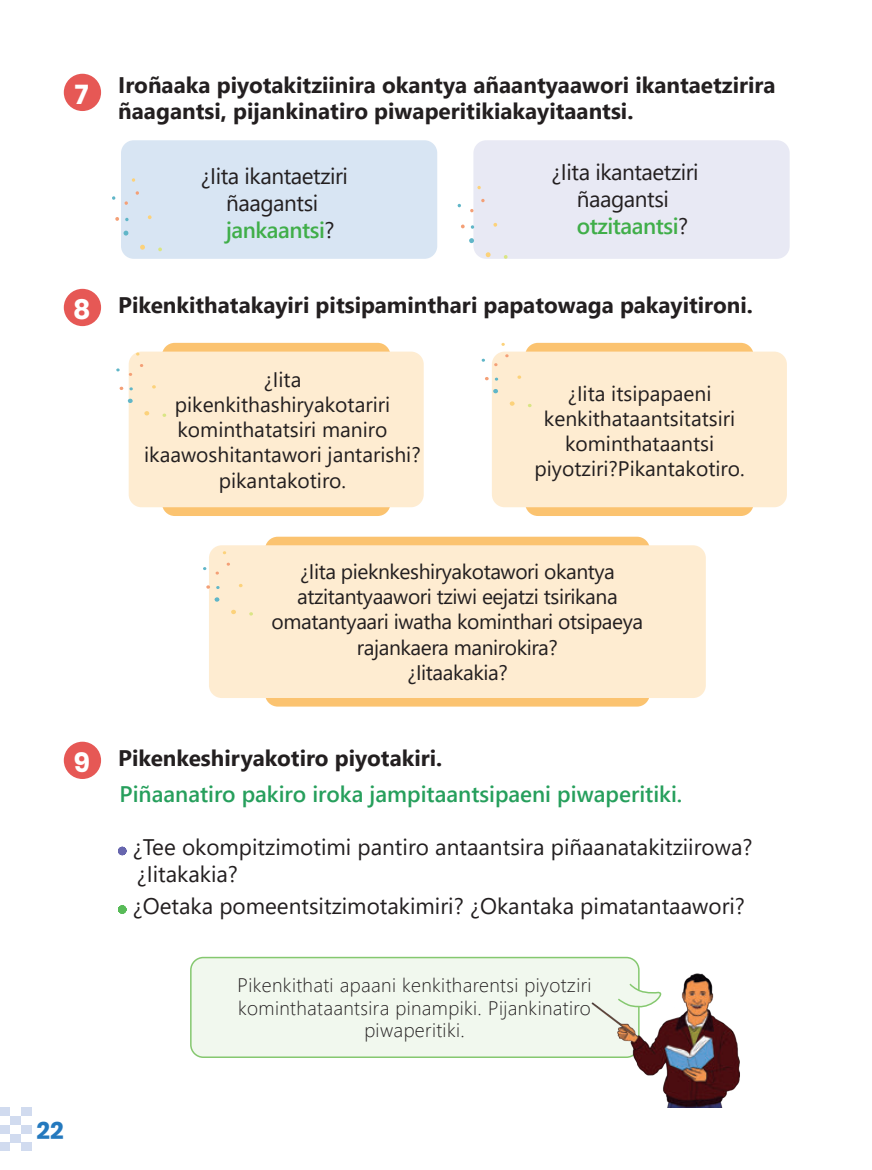
<style>
.page{position:relative;width:872px;height:1170px;background:#fff}
.page>*{position:absolute;margin:0;border:0;box-sizing:border-box;transform-origin:0 0}
.t1{font:700 24px "Poppins";color:#2479be}
.t2{font:700 22.5px/25.5px "Segoe UI";color:#231f20}
.t3{font:22.5px/27px "Segoe UI";color:#231f20}
.t4{font:22.5px/27px "Segoe UI";letter-spacing:-.02em;color:#231f20;text-align:center}
.t5{font:600 22.5px "Segoe UI";color:#269f5c}
.t6{font:21px/25.2px "Segoe UI";color:#231f20;text-align:center}
.t7{font:21px/25.2px "Segoe UI";letter-spacing:-.02em;color:#231f20;text-align:center}
.t8{font:300 19.5px/22.5px "Segoe UI";letter-spacing:.02em;color:#231f20;text-align:center}
.s1{font-family:"Poppins";font-size:27px;color:#fff}
.s2{font-weight:600;color:#40ae49}
</style>
<div class="page">
<div style="left:21px;top:1107px;width:11px;height:8px;background:#d1dbef"></div>
<div style="left:10px;top:1115px;width:11px;height:9px;background:#d1dbef"></div>
<div style="left:21px;top:1124px;width:11px;height:9px;background:#d1dbef"></div>
<div style="left:0;top:1107px;width:10px;height:8px;background:#d1dbef"></div>
<div style="left:0;top:1124px;width:10px;height:9px;background:#d1dbef"></div>
<div style="left:0;top:1142px;width:10px;height:9px;background:#d1dbef"></div>
<div style="left:10px;top:1133px;width:11px;height:9px;background:#d1dbef"></div>
<div style="left:21px;top:1142px;width:11px;height:9px;background:#d1dbef"></div>
<div style="left:64px;top:74px;width:37px;height:37px;background:#e65855;border-radius:50%"></div>
<div style="left:64px;top:289px;width:37px;height:37px;background:#e65855;border-radius:50%"></div>
<div style="left:121px;top:140px;width:316px;height:119px;background:#d8e5f3;border-radius:13px"></div>
<div style="left:473px;top:140px;width:316px;height:119px;background:#e8e9f4;border-radius:13px"></div>
<svg style="left:470px;top:209px;width:4px;height:3px"></svg>
<svg style="left:481px;top:199px;width:4px;height:3px"></svg>
<svg style="left:469px;top:238px;width:5px;height:5px"></svg>
<svg style="left:461px;top:224px;width:13px;height:5px"></svg>
<svg style="left:457px;top:204px;width:4px;height:3px"></svg>
<svg style="left:493px;top:223px;width:4px;height:4px"></svg>
<svg style="left:485px;top:252px;width:6px;height:5px"></svg>
<svg style="left:477px;top:186px;width:4px;height:3px"></svg>
<svg style="left:503px;top:255px;width:5px;height:4px"></svg>
<svg style="left:115px;top:217px;width:4px;height:4px"></svg>
<svg style="left:124px;top:201px;width:4px;height:4px"></svg>
<svg style="left:135px;top:191px;width:4px;height:4px"></svg>
<svg style="left:123px;top:230px;width:6px;height:5px"></svg>
<svg style="left:125px;top:218px;width:4px;height:3px"></svg>
<svg style="left:112px;top:196px;width:4px;height:4px"></svg>
<svg style="left:148px;top:215px;width:4px;height:4px"></svg>
<svg style="left:140px;top:245px;width:5px;height:5px"></svg>
<svg style="left:132px;top:178px;width:3px;height:4px"></svg>
<svg style="left:158px;top:247px;width:4px;height:4px"></svg>
<div style="left:525px;top:343px;width:228px;height:173px;background:#fbc370;border-radius:13px"></div>
<div style="left:492px;top:351px;width:295px;height:156px;background:#feecd1;border-radius:13px"></div>
<svg style="left:493px;top:389px;width:5px;height:4px"></svg>
<svg style="left:485px;top:377px;width:13px;height:3px"></svg>
<svg style="left:517px;top:375px;width:4px;height:4px"></svg>
<svg style="left:509px;top:401px;width:6px;height:5px"></svg>
<svg style="left:501px;top:343px;width:4px;height:3px"></svg>
<svg style="left:528px;top:404px;width:4px;height:3px"></svg>
<div style="left:162px;top:343px;width:228px;height:173px;background:#fbc370;border-radius:13px"></div>
<div style="left:129px;top:351px;width:295px;height:156px;background:#feecd1;border-radius:13px"></div>
<svg style="left:127px;top:398px;width:6px;height:5px"></svg>
<svg style="left:119px;top:386px;width:14px;height:4px"></svg>
<svg style="left:152px;top:385px;width:4px;height:3px"></svg>
<svg style="left:144px;top:411px;width:6px;height:4px"></svg>
<svg style="left:162px;top:413px;width:4px;height:4px"></svg>
<div style="left:265px;top:536px;width:385px;height:170px;background:#fbc370;border-radius:13px"></div>
<div style="left:209px;top:545px;width:497px;height:153px;background:#feecd1;border-radius:13px"></div>
<div style="left:64px;top:741px;width:37px;height:38px;background:#e65855;border-radius:50%"></div>
<div style="left:191px;top:957px;width:448px;height:100px;background:#f1f8ee;border-radius:12px"></div>
<div style="left:190px;top:956px;width:449px;height:101px;border:2px solid #85c86f;border-radius:12px"></div>
<svg style="left:118px;top:846px;width:8px;height:9px"></svg>
<svg style="left:118px;top:905px;width:8px;height:8px"></svg>
<img style="left:570px;top:956px;width:170px;height:151px">
<svg style="left:616px;top:981px;width:45px;height:26px"></svg>
<svg style="left:214px;top:597px;width:6px;height:4px"></svg>
<svg style="left:216px;top:586px;width:4px;height:3px"></svg>
<svg style="left:238px;top:584px;width:5px;height:3px"></svg>
<svg style="left:231px;top:609px;width:5px;height:5px"></svg>
<p class="t2" style="left:118px;top:71px;width:659px;text-indent:-43px"><span class="s1">7</span> Iroñaaka piyotakitziinira okantya añaantyaawori ikantaetzirira ñaagantsi, pijankinatiro piwaperitikiakayitaantsi.</p>
<p class="t4" style="left:201px;top:160px;width:149px">¿Iita ikantaetziri ñaagantsi <span class="s2">jankaantsi</span>?</p>
<p class="t4" style="left:577px;top:156px;width:123px;text-align:left;text-indent:-26px">¿Iita ikantaetziri ñaagantsi <span class="s2">otzitaantsi</span>?</p>
<p class="t2" style="left:73px;top:290px;width:681px"><span class="s1">8</span> Pikenkithatakayiri pitsipaminthari papatowaga pakayitironi.</p>
<p class="t6" style="left:144px;top:365px;width:278px">¿Iita<br>pikenkithashiryakotariri kominthatatsiri maniro ikaawoshitantawori jantarishi? pikantakotiro.</p>
<p class="t6" style="left:534px;top:379px;width:212px">¿Iita itsipapaeni kenkithataantsitatsiri kominthataantsi piyotziri?Pikantakotiro.</p>
<p class="t7" style="left:271px;top:557px;width:373px">¿Iita pieknkeshiryakotawori okantya atzitantyaawori tziwi eejatzi tsirikana omatantyaari iwatha kominthari otsipaeya rajankaera manirokira?<br>¿Iitaakakia?</p>
<p class="t2" style="left:74px;top:743px;width:370px"><span class="s1">9</span> Pikenkeshiryakotiro piyotakiri.</p>
<p class="t5" style="left:120px;top:773px;width:564px">Piñaanatiro pakiro iroka jampitaantsipaeni piwaperitiki.</p>
<p class="t3" style="left:133px;top:831px;width:621px">¿Tee okompitzimotimi pantiro antaantsira piñaanatakitziirowa? ¿Iitakakia?</p>
<p class="t3" style="left:133px;top:890px;width:614px">¿Oetaka pomeentsitzimotakimiri? ¿Okantaka pimatantaawori?</p>
<p class="t8" style="left:237px;top:971px;width:355px">Pikenkithati apaani kenkitharentsi piyotziri kominthataantsira pinampiki. Pijankinatiro piwaperitiki.</p>
<p class="t1" style="left:37px;top:1116px;width:29px">22</p>
</div>
